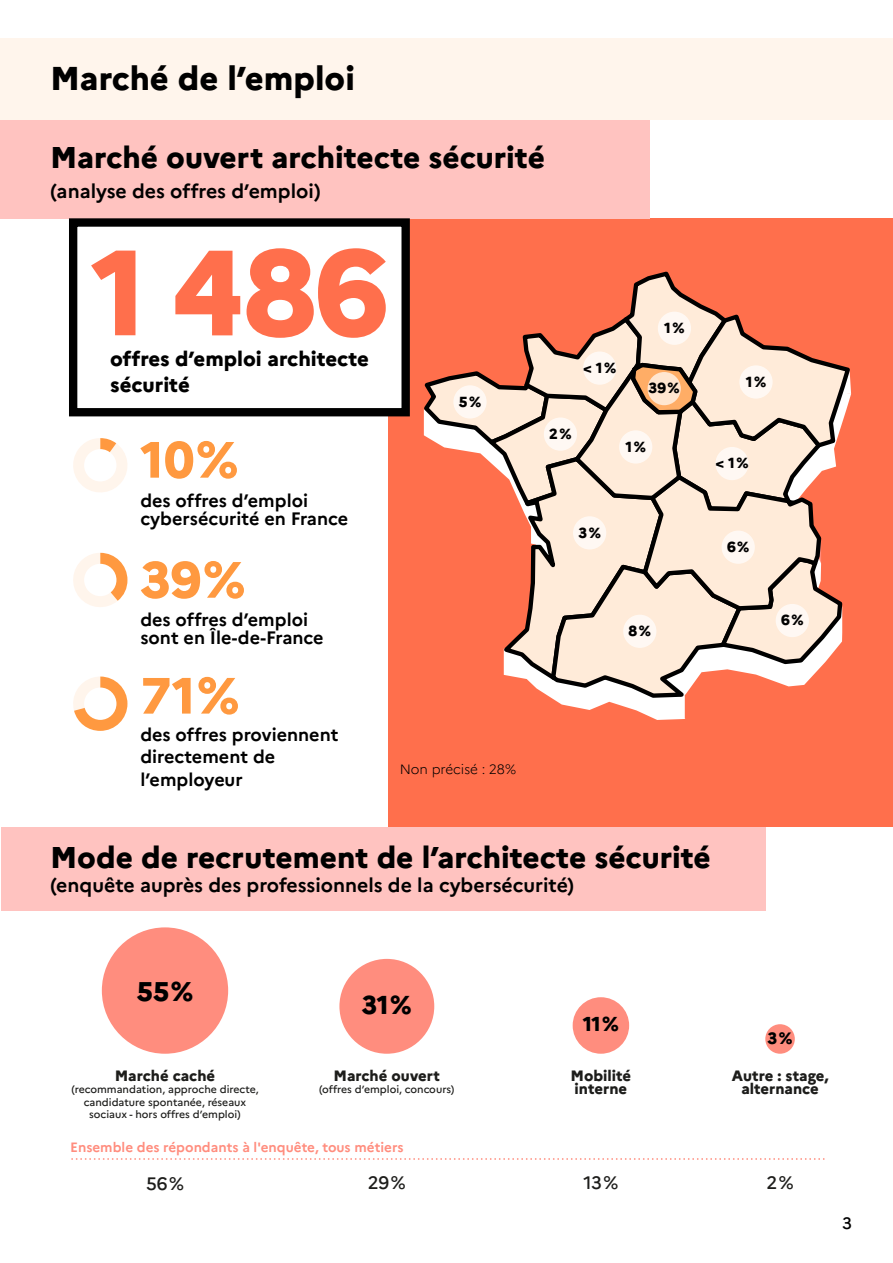
<style>
.page{position:relative;width:893px;height:1263px;background:#fff}
.page>*{position:absolute;margin:0;border:0;box-sizing:border-box;transform-origin:0 0}
.t1{font:800 120.9px "Marianne";color:#ff6f4c}
.t2{font:800 51px "Marianne";color:#ff9940}
.t3{font:800 33px "Marianne";color:#000}
.t4{font:800 30px "Marianne";color:#000}
.t5{font:800 27px "Marianne";color:#000}
.t6{font:800 25.8px "Marianne";color:#000}
.t7{font:800 20.55px/25.7px "Marianne";color:#000}
.t8{font:800 20.1px "Marianne";color:#000}
.t9{font:700 19.5px "Marianne";color:#000}
.t10{font:700 18px/18px "Marianne";color:#000}
.t11{font:500 18px "Marianne";color:#1d1d1b}
.t12{font:500 16.5px "Marianne";color:#000}
.t13{font:800 16.35px "Marianne";color:#000}
.t14{font:800 15px/13.5px "Marianne";color:#1d1d1b;text-align:center}
.t15{font:800 14.55px "Marianne";color:#000}
.t16{font:700 13.5px "Marianne";color:#ff8d7e}
.t17{font:300 13.5px "Marianne";color:#000}
.t18{font:500 10.5px/12.6px "Marianne";color:#1d1d1b;text-align:center}
</style>
<div class="page">
<div style="left:389px;top:219px;width:504px;height:608px;background:#ff6f4c"></div>
<div style="left:0;top:118px;width:649px;height:101px;background:#ffc3c0"></div>
<div style="left:1px;top:827px;width:764px;height:84px;background:#ffc3c0"></div>
<div style="left:0;top:39px;width:893px;height:81px;background:#fff5ec"></div>
<svg style="left:71px;top:1158px;width:754px;height:2px"></svg>
<svg style="left:555px;top:700px;width:131px;height:20px"></svg>
<svg style="left:423px;top:271px;width:429px;height:429px"></svg>
<div style="left:619px;top:430px;width:33px;height:34px;background:#fff8f3;border-radius:50%"></div>
<div style="left:739px;top:365px;width:34px;height:34px;background:#fff8f3;border-radius:50%"></div>
<div style="left:648px;top:372px;width:33px;height:33px;background:#ffe6d0;border-radius:50%"></div>
<div style="left:715px;top:447px;width:34px;height:33px;background:#fff8f3;border-radius:50%"></div>
<div style="left:102px;top:927px;width:126px;height:127px;background:#ff8d7e;border-radius:63px"></div>
<div style="left:339px;top:959px;width:95px;height:95px;background:#ff8d7e;border-radius:47px"></div>
<div style="left:573px;top:997px;width:56px;height:57px;background:#ff8d7e;border-radius:28px"></div>
<div style="left:69px;top:218px;width:341px;height:198px;background:#fff;border:8px solid #000"></div>
<svg style="left:73px;top:438px;width:54px;height:54px"></svg>
<div style="left:84px;top:449px;width:32px;height:32px;background:#fff;border-radius:50%"></div>
<svg style="left:73px;top:676px;width:54px;height:55px"></svg>
<div style="left:84px;top:687px;width:32px;height:33px;background:#fff;border-radius:50%"></div>
<svg style="left:73px;top:553px;width:54px;height:54px"></svg>
<div style="left:84px;top:564px;width:32px;height:32px;background:#fff;border-radius:50%"></div>
<div style="left:765px;top:1024px;width:30px;height:30px;background:#ff8d7e;border-radius:15px"></div>
<h3 class="t3" style="left:50px;top:58px;width:306px">Marché de l’emploi</h3>
<h3 class="t4" style="left:50px;top:139px;width:496px">Marché ouvert architecte sécurité</h3>
<p class="t9" style="left:50px;top:179px;width:272px">(analyse des offres d’emploi)</p>
<h1 class="t1" style="left:91px;top:219px;width:298px">1 486</h1>
<p class="t7" style="left:110px;top:346px;width:260px">offres d’emploi architecte sécurité</p>
<h2 class="t2" style="left:140px;top:428px;width:100px">10 %</h2>
<p class="t10" style="left:140px;top:491px;width:209px">des offres d’emploi cybersécurité en France</p>
<h2 class="t2" style="left:140px;top:548px;width:107px">39 %</h2>
<p class="t10" style="left:140px;top:611px;width:185px">des offres d’emploi sont en Île-de-France</p>
<h2 class="t2" style="left:140px;top:664px;width:101px">71 %</h2>
<p class="t10" style="left:140px;top:723px;width:200px;line-height:22.5px">des offres proviennent directement de l’employeur</p>
<p class="t15" style="left:459px;top:393px;width:24px">5 %</p>
<p class="t17" style="left:400px;top:760px;width:118px">Non précisé : 28%</p>
<p class="t15" style="left:583px;top:359px;width:35px">&lt; 1 %</p>
<p class="t15" style="left:664px;top:319px;width:22px">1 %</p>
<p class="t15" style="left:649px;top:379px;width:33px">39 %</p>
<p class="t15" style="left:549px;top:425px;width:24px">2 %</p>
<p class="t15" style="left:626px;top:438px;width:22px">1 %</p>
<p class="t15" style="left:578px;top:524px;width:24px">3 %</p>
<p class="t15" style="left:629px;top:622px;width:24px">8 %</p>
<p class="t15" style="left:746px;top:373px;width:22px">1 %</p>
<p class="t15" style="left:715px;top:454px;width:35px">&lt; 1 %</p>
<p class="t15" style="left:727px;top:538px;width:24px">6 %</p>
<p class="t15" style="left:781px;top:611px;width:24px">6 %</p>
<h3 class="t4" style="left:50px;top:839px;width:662px">Mode de recrutement de l’architecte sécurité</h3>
<p class="t9" style="left:50px;top:873px;width:525px">(enquête auprès des professionnels de la cybersécurité)</p>
<h3 class="t5" style="left:137px;top:974px;width:58px">55 %</h3>
<p class="t14" style="left:115px;top:1068px;width:102px">Marché caché</p>
<p class="t18" style="left:71px;top:1083px;width:189px">(recommandation, approche directe, candidature spontanée, réseaux sociaux - hors offres d’emploi)</p>
<h3 class="t6" style="left:362px;top:989px;width:51px">31 %</h3>
<p class="t14" style="left:334px;top:1068px;width:108px">Marché ouvert</p>
<p class="t18" style="left:319px;top:1083px;width:137px">(offres d’emploi, concours)</p>
<p class="t8" style="left:583px;top:1012px;width:38px">11 %</p>
<p class="t14" style="left:571px;top:1068px;width:62px;text-align:left">Mobilité interne</p>
<p class="t13" style="left:767px;top:1028px;width:27px">3 %</p>
<p class="t14" style="left:732px;top:1068px;width:98px">Autre : stage, alternance</p>
<p class="t16" style="left:70px;top:1139px;width:335px">Ensemble des répondants à l'enquête, tous métiers</p>
<p class="t11" style="left:146px;top:1172px;width:39px">56 %</p>
<p class="t11" style="left:368px;top:1172px;width:39px">29 %</p>
<p class="t11" style="left:583px;top:1172px;width:37px">13 %</p>
<p class="t11" style="left:766px;top:1172px;width:29px">2 %</p>
<p class="t12" style="left:842px;top:1213px;width:11px">3</p>
</div>
